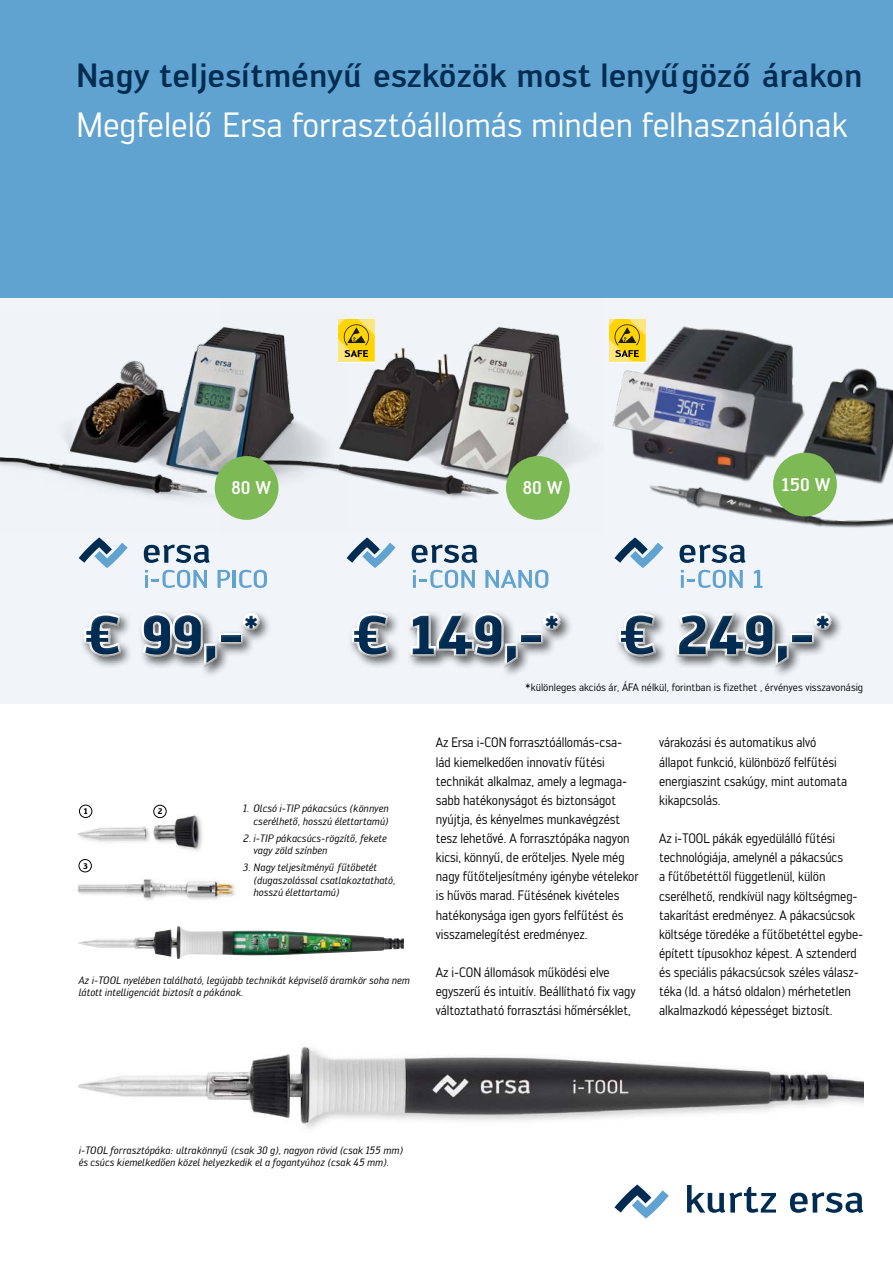
<style>
.page{position:relative;width:893px;height:1263px;background:#fff}
.page>*{position:absolute;margin:0;border:0;box-sizing:border-box;transform-origin:0 0}
.t1{font:700 54px "Engel";color:#002c52}
.t2{font:34.5px "Engel";color:#fff}
.t3{font:500 33px "Engel";color:#002c52}
.t4{font:500 18px "Engel";color:#fff}
.t5{font:13.5px/19.2px "Engel";letter-spacing:-.005em;color:#000;scale:.93 1}
.t6{font:italic 10.5px/12.6px "Engel";color:#000}
.t7{font:10.5px "Engel";color:#000}
.t8{font:700 8.1px "Engel";color:#000}
</style>
<div class="page">
<div style="left:0;top:298px;width:893px;height:405px;background:#f1f5fa"></div>
<img style="left:349px;top:326px;width:229px;height:194px">
<img style="left:0;top:326px;width:349px;height:194px">
<img style="left:578px;top:319px;width:315px;height:237px">
<div style="left:215px;top:456px;width:64px;height:64px;background:#7db955;border-radius:50%"></div>
<div style="left:506px;top:456px;width:64px;height:64px;background:#7db955;border-radius:50%"></div>
<div style="left:773px;top:453px;width:64px;height:63px;background:#7db955;border-radius:50%"></div>
<div style="left:0;top:0;width:893px;height:298px;background:#60a2d0"></div>
<img style="left:78px;top:1047px;width:785px;height:82px">
<svg style="left:338px;top:361px;width:37px;height:1px"></svg>
<svg style="left:338px;top:319px;width:37px;height:42px"></svg>
<svg style="left:144px;top:545px;width:66px;height:18px"></svg>
<svg style="left:79px;top:537px;width:49px;height:31px"></svg>
<svg style="left:145px;top:570px;width:62px;height:18px"></svg>
<svg style="left:218px;top:570px;width:12px;height:18px"></svg>
<hr style="left:233px;top:570px;width:3px;height:18px;background:#60a2d0">
<svg style="left:239px;top:570px;width:28px;height:18px"></svg>
<svg style="left:412px;top:545px;width:66px;height:18px"></svg>
<svg style="left:347px;top:537px;width:49px;height:31px"></svg>
<svg style="left:413px;top:570px;width:62px;height:18px"></svg>
<svg style="left:485px;top:570px;width:63px;height:18px"></svg>
<svg style="left:680px;top:545px;width:65px;height:18px"></svg>
<svg style="left:614px;top:537px;width:49px;height:31px"></svg>
<svg style="left:681px;top:570px;width:62px;height:18px"></svg>
<svg style="left:754px;top:570px;width:8px;height:18px"></svg>
<svg style="left:687px;top:1185px;width:89px;height:28px"></svg>
<svg style="left:790px;top:1192px;width:73px;height:21px"></svg>
<svg style="left:614px;top:1184px;width:55px;height:34px"></svg>
<img style="left:77px;top:879px;width:160px;height:21px">
<img style="left:78px;top:926px;width:326px;height:33px">
<img style="left:77px;top:810px;width:126px;height:41px">
<div style="left:153px;top:805px;width:13px;height:13px;border:1px solid #000;border-radius:50%"></div>
<div style="left:79px;top:805px;width:13px;height:13px;border:1px solid #000;border-radius:50%"></div>
<div style="left:79px;top:859px;width:13px;height:13px;border:1px solid #000;border-radius:50%"></div>
<svg style="left:609px;top:361px;width:36px;height:1px"></svg>
<svg style="left:609px;top:319px;width:36px;height:42px"></svg>
<div style="left:79px;top:612px;width:188px;height:61px;background:#000;opacity:.75"></div>
<div style="left:347px;top:609px;width:220px;height:64px;background:#000;opacity:.75"></div>
<div style="left:614px;top:609px;width:224px;height:64px;background:#000;opacity:.75"></div>
<h3 class="t3" style="left:76px;top:56px;width:787px">Nagy teljesítményu˝ eszközök most lenyu˝gözo˝ árakon</h3>
<h2 class="t2" style="left:76px;top:105px;width:773px">Megfelelo˝ Ersa forrasztóállomás minden felhasználónak</h2>
<h3 class="t4" style="left:232px;top:477px;width:41px">80 W</h3>
<h3 class="t4" style="left:523px;top:477px;width:41px">80 W</h3>
<h3 class="t4" style="left:781px;top:474px;width:51px">150 W</h3>
<h1 class="t1" style="left:82px;top:602px;width:179px">€ 99,-<sup>*</sup></h1>
<h1 class="t1" style="left:349px;top:602px;width:482px">€ 149,-<sup>*</sup> € 249,-<sup>*</sup></h1>
<p class="t8" style="left:84px;top:806px;width:6px">1</p>
<p class="t8" style="left:158px;top:806px;width:6px">2</p>
<p class="t8" style="left:83px;top:861px;width:6px">3</p>
<p class="t6" style="left:243px;top:802px;width:147px;text-align:right">1. Olcsó i-TIP pákacsúcs (könnyen cserélheto˝, hosszú élettartamú)</p>
<p class="t6" style="left:254px;top:832px;width:135px;text-indent:-10px">2. i-TIP pákacsúcs-rögzíto˝, fekete vagy zöld színben</p>
<p class="t6" style="left:254px;top:861px;width:144px;text-indent:-10px">3. Nagy teljesítményu˝ fu˝to˝betét (dugaszolással csatlakoztatható, hosszú élettartamú)</p>
<p class="t6" style="left:79px;top:974px;width:333px">Az i-TOOL nyelében található, legújabb technikát képviselo˝ áramkör soha nem látott intelligenciát biztosít a pákának.</p>
<p class="t7" style="left:525px;top:681px;width:340px">*különleges akciós ár, ÁFA nélkül, forintban is fizethető, érvényes visszavonásig</p>
<p class="t5" style="left:436px;top:733px;width:219px">Az Ersa i-CON forrasztóállomás-csa&shy;lád kiemelkedo˝en innovatív fu˝tési technikát alkalmaz, amely a legmaga&shy;sabb hatékonyságot és biztonságot nyújtja, és kényelmes munkavégzést tesz leheto˝vé. A forrasztópáka nagyon kicsi, könnyu˝, de ero˝teljes. Nyele még nagy fu˝to˝teljesítmény igénybe vételekor is hu˝vös marad. Fu˝tésének kivételes hatékonysága igen gyors felfu˝tést és visszamelegítést eredményez.</p>
<p class="t5" style="left:436px;top:963px;width:216px">Az i-CON állomások mu˝ködési elve egyszeru˝ és intuitív. Beállítható fix vagy változtatható forrasztási ho˝mérséklet,</p>
<p class="t5" style="left:659px;top:733px;width:204px">várakozási és automatikus alvó állapot funkció, különbözo˝ felfu˝tési energiaszint csakúgy, mint automata kikapcsolás.</p>
<p class="t5" style="left:659px;top:829px;width:221px">Az i-TOOL pákák egyedülálló fu˝tési technológiája, amelynél a pákacsúcs<br>a fu˝to˝betétto˝l függetlenül, külön cserélheto˝, rendkívül nagy költségmeg&shy;takarítást eredményez. A pákacsúcsok költsége töredéke a fu˝to˝betéttel egybe&shy;épített típusokhoz képest. A sztenderd és speciális pákacsúcsok széles válasz&shy;téka (ld. a hátsó oldalon) mérhetetlen alkalmazkodó képességet biztosít.</p>
<p class="t6" style="left:79px;top:1144px;width:326px">i-TOOL forrasztópáka: ultrakönnyu˝ (csak 30 g), nagyon rövid (csak 155 mm) és csúcs kiemelkedo˝en közel helyezkedik el a fogantyúhoz (csak 45 mm).</p>
</div>
